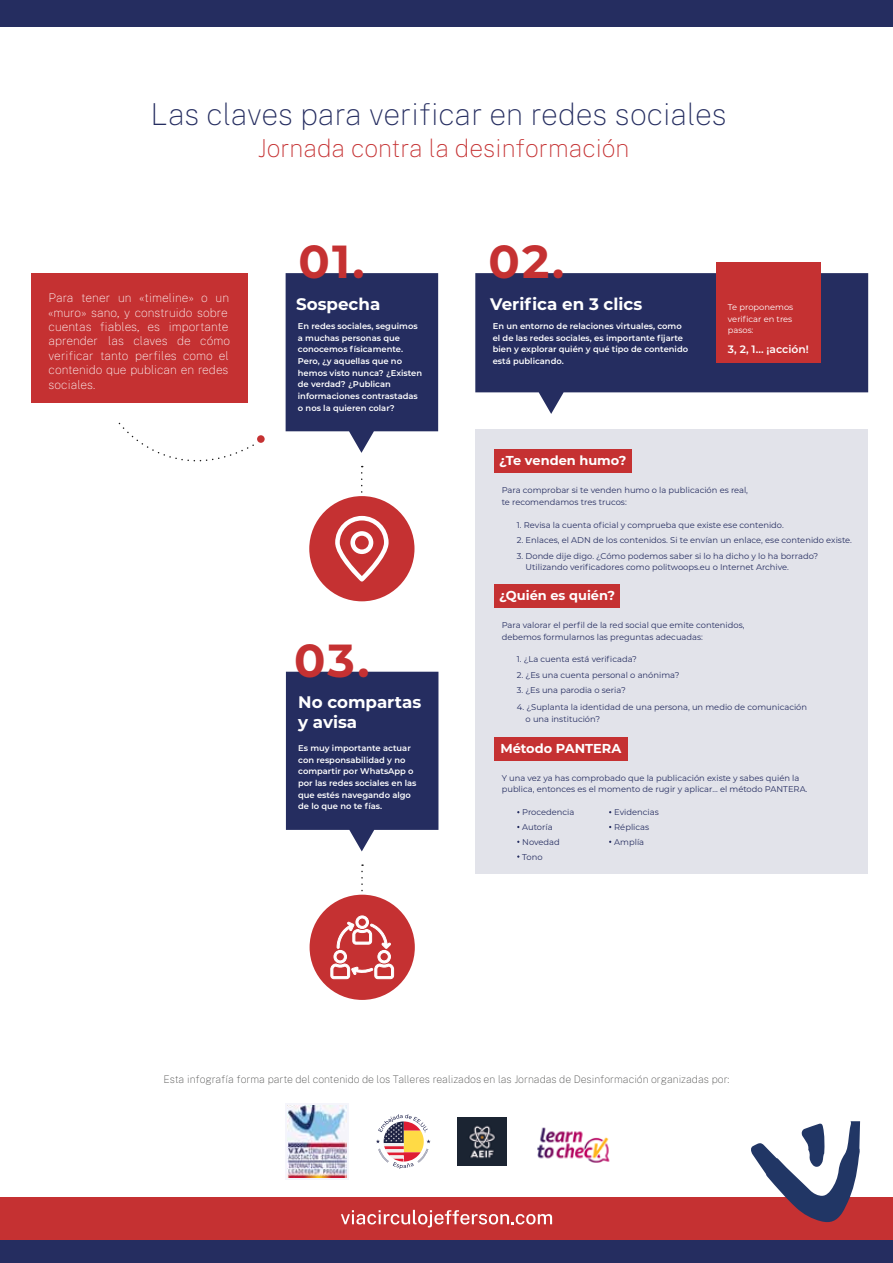
<style>
.page{position:relative;width:893px;height:1263px;background:#fff}
.page>*{position:absolute;margin:0;border:0;box-sizing:border-box;transform-origin:0 0}
.t1{font:700 46.35px "Montserrat";color:#c53132}
.t2{font:100 30.15px "Public Sans";color:#252d60}
.t3{font:100 24.75px "Public Sans";color:#c53132}
.t4{font:700 16.65px/20.1px "Montserrat";color:#fff}
.t5{font:700 12.9px "Montserrat";color:#fff}
.t6{font:100 12px/14.4px "Public Sans";color:#fff}
.t7{font:600 10.65px "Montserrat";color:#fff}
.t8{font:100 10.5px "Public Sans";color:#4a4a49}
.t9{font:8.4px/11.7px "Montserrat";color:#252d60}
.t10{font:600 8.4px/11.7px "Montserrat";color:#fff}
.t11{font:8.4px/11.7px "Montserrat";color:#fff;text-align:justify}
</style>
<div class="page">
<div style="left:475px;top:429px;width:393px;height:444px;background:#e2e3ea"></div>
<div style="left:494px;top:450px;width:138px;height:23px;background:#c53132"></div>
<div style="left:0;top:1197px;width:893px;height:43px;background:#c53132"></div>
<svg style="left:751px;top:1121px;width:109px;height:102px"></svg>
<div style="left:0;top:1240px;width:893px;height:23px;background:#252d60"></div>
<div style="left:0;top:0;width:893px;height:26px;background:#252d60"></div>
<div style="left:309px;top:496px;width:105px;height:105px;background:#c53132;border-radius:50%"></div>
<img style="left:458px;top:1117px;width:48px;height:49px">
<svg style="left:287px;top:1105px;width:60px;height:73px"></svg>
<img style="left:287px;top:1106px;width:59px;height:71px">
<svg style="left:376px;top:1114px;width:55px;height:55px"></svg>
<svg style="left:341px;top:1210px;width:211px;height:17px"></svg>
<img style="left:537px;top:1127px;width:73px;height:36px">
<div style="left:32px;top:274px;width:216px;height:129px;background:#c53132"></div>
<svg style="left:118px;top:422px;width:141px;height:40px"></svg>
<div style="left:257px;top:435px;width:8px;height:8px;background:#c53132;border-radius:50%"></div>
<svg style="left:335px;top:473px;width:54px;height:108px"></svg>
<svg style="left:286px;top:273px;width:152px;height:180px;background:#3d4471"></svg>
<svg style="left:475px;top:273px;width:393px;height:141px;fill:#252d60"></svg>
<div style="left:494px;top:584px;width:126px;height:24px;background:#c53132"></div>
<div style="left:494px;top:737px;width:134px;height:23px;background:#c53132"></div>
<div style="left:716px;top:262px;width:105px;height:101px;background:#c53132"></div>
<svg style="left:361px;top:864px;width:2px;height:31px"></svg>
<div style="left:310px;top:895px;width:105px;height:105px;background:#c53132;border-radius:50%"></div>
<svg style="left:286px;top:672px;width:152px;height:179px;background:#3c4371"></svg>
<svg style="left:330px;top:915px;width:64px;height:64px"></svg>
<h2 class="t2" style="left:151px;top:92px;width:578px">Las claves para verificar en redes sociales</h2>
<h3 class="t3" style="left:257px;top:130px;width:374px">Jornada contra la desinformación</h3>
<h3 class="t6" style="left:49px;top:290px;width:183px">Para tener un «timeline» o un «muro» sano, y construido sobre cuentas fiables, es importante aprender las claves de cómo verificar tanto perfiles como el contenido que publican en redes sociales.</h3>
<h1 class="t1" style="left:299px;top:228px;width:68px">01.</h1>
<h3 class="t4" style="left:296px;top:293px;width:86px">Sospecha</h3>
<p class="t10" style="left:298px;top:320px;width:126px">En redes sociales, seguimos a muchas personas que conocemos físicamente.<br>Pero, ¿y aquellas que no hemos visto nunca? ¿Existen de verdad? ¿Publican informaciones contrastadas o nos la quieren colar?</p>
<h1 class="t1" style="left:294px;top:627px;width:77px">03.</h1>
<h3 class="t4" style="left:298px;top:692px;width:124px">No compartas y avisa</h3>
<p class="t10" style="left:298px;top:742px;width:120px">Es muy importante actuar con responsabilidad y no compartir por WhatsApp o por las redes sociales en las que estés navegando algo de lo que no te fías.</p>
<h1 class="t1" style="left:489px;top:228px;width:77px">02.</h1>
<h3 class="t4" style="left:490px;top:293px;width:154px">Verifica en 3 clics</h3>
<p class="t10" style="left:493px;top:320px;width:197px">En un entorno de relaciones virtuales, como el de las redes sociales, es importante fijarte bien y explorar quién y qué tipo de contenido está publicando.</p>
<h3 class="t5" style="left:499px;top:452px;width:129px">¿Te venden humo?</h3>
<p class="t11" style="left:728px;top:301px;width:67px">Te proponemos verificar en tres pasos:</p>
<p class="t7" style="left:728px;top:341px;width:82px">3, 2, 1… ¡acción!</p>
<p class="t9" style="left:502px;top:484px;width:248px">Para comprobar si te venden humo o la publicación es real, te recomendamos tres trucos:</p>
<p class="t9" style="left:517px;top:518px;width:268px">1. Revisa la cuenta oficial y comprueba que existe ese contenido.</p>
<p class="t9" style="left:517px;top:534px;width:337px">2. Enlaces, el ADN de los contenidos. Si te envían un enlace, ese contenido existe.</p>
<p class="t9" style="left:526px;top:549px;width:294px;text-indent:-9px">3. Donde dije digo. ¿Cómo podemos saber si lo ha dicho y lo ha borrado?<br>Utilizando verificadores como politwoops.eu o Internet Archive.</p>
<h3 class="t5" style="left:499px;top:586px;width:118px">¿Quién es quién?</h3>
<p class="t9" style="left:502px;top:619px;width:244px">Para valorar el perfil de la red social que emite contenidos, debemos formularnos las preguntas adecuadas:</p>
<p class="t9" style="left:517px;top:653px;width:122px">1. ¿La cuenta está verificada?</p>
<p class="t9" style="left:517px;top:669px;width:164px">2. ¿Es una cuenta personal o anónima?</p>
<p class="t9" style="left:517px;top:684px;width:110px">3. ¿Es una parodia o seria?</p>
<p class="t9" style="left:526px;top:701px;width:283px;text-indent:-9px">4. ¿Suplanta la identidad de una persona, un medio de comunicación o una institución?</p>
<h3 class="t5" style="left:500px;top:739px;width:122px">Método PANTERA</h3>
<p class="t9" style="left:502px;top:771px;width:307px">Y una vez ya has comprobado que la publicación existe y sabes quién la publica, entonces es el momento de rugir y aplicar… el método PANTERA.</p>
<p class="t9" style="left:522px;top:804px;width:54px;line-height:15px">Procedencia<br>Autoría<br>Novedad<br>Tono</p>
<p class="t9" style="left:614px;top:804px;width:46px;line-height:15px">Evidencias<br>Réplicas<br>Amplía</p>
<p class="t8" style="left:164px;top:1071px;width:567px">Esta infografía forma parte del contenido de los Talleres realizados en las Jornadas de Desinformación organizadas por:</p>
</div>
